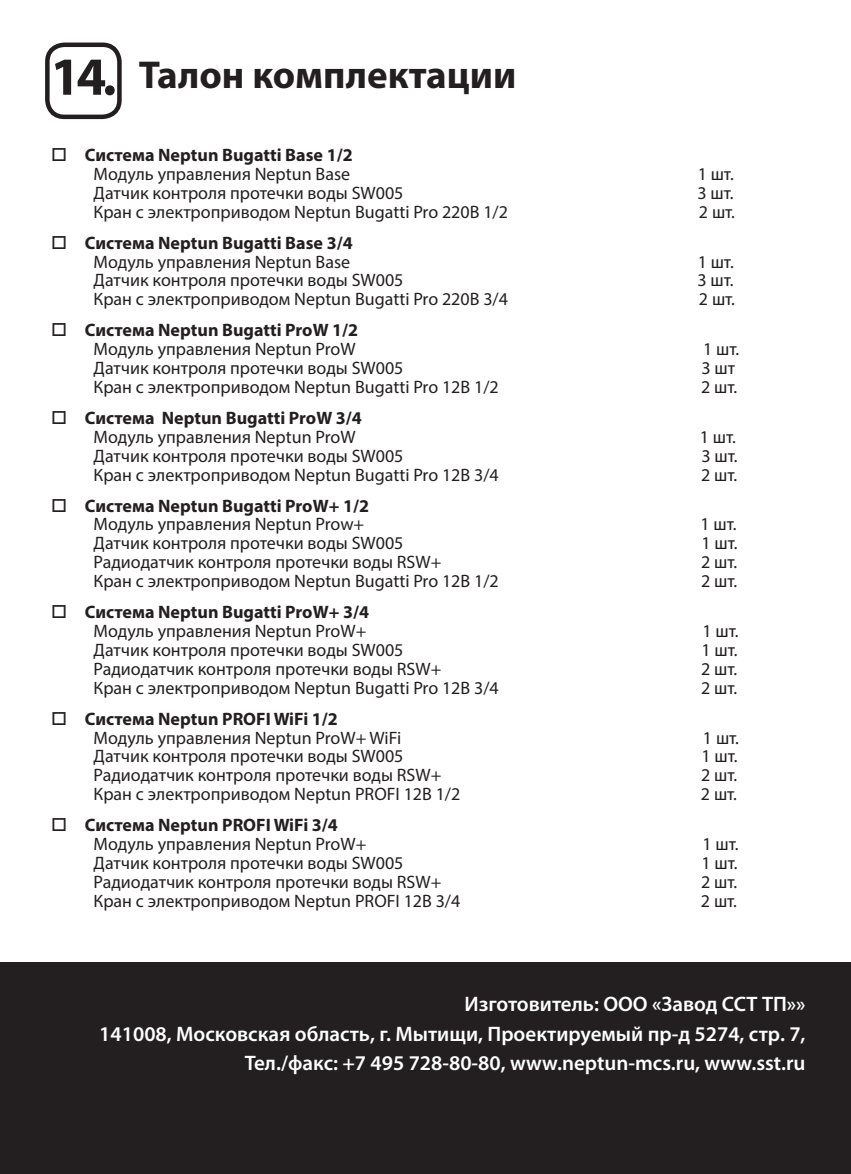
<style>
.page{position:relative;width:851px;height:1174px;background:#fff}
.page>*{position:absolute;margin:0;border:0;box-sizing:border-box;transform-origin:0 0}
.t1{font:700 39px "Myriad Pro";color:#231f20}
.t2{font:600 21px/29.4px "Myriad Pro";color:#fff;text-align:right}
.t3{font:18px/18.9px "Myriad Pro";color:#231f20}
.t4{font:700 18px/18.9px "Myriad Pro";color:#231f20;text-align:right}
.s1{font-size:54px}
.s2{font-weight:400}
.s3{font-weight:700}
</style>
<div class="page">
<div style="left:0;top:962px;width:850px;height:212px;background:#231f20"></div>
<div style="left:45px;top:43px;width:77px;height:76px;border:4px solid #231f20;border-radius:17px"></div>
<h1 class="t1" style="left:50px;top:49px;width:467px"><span class="s1">14.</span> Талон комплектации</h1>
<p class="t4" style="left:51px;top:145px;width:303px">□ Система Neptun Bugatti Base 1/2<br><span class="s2">Модуль управления Neptun Base</span></p>
<p class="t3" style="left:697px;top:164px;width:38px">1 шт.</p>
<p class="t3" style="left:94px;top:183px;width:311px">Датчик контроля протечки воды SW005</p>
<p class="t3" style="left:697px;top:183px;width:38px">3 шт.</p>
<p class="t3" style="left:94px;top:202px;width:416px">Кран с электроприводом Neptun Bugatti Pro 220В 1/2</p>
<p class="t3" style="left:698px;top:202px;width:38px">2 шт.</p>
<p class="t4" style="left:51px;top:232px;width:303px">□ Система Neptun Bugatti Base 3/4<br><span class="s2">Модуль управления Neptun Base</span></p>
<p class="t3" style="left:697px;top:252px;width:38px">1 шт.</p>
<p class="t3" style="left:94px;top:271px;width:311px">Датчик контроля протечки воды SW005</p>
<p class="t3" style="left:697px;top:271px;width:38px">3 шт.</p>
<p class="t3" style="left:94px;top:289px;width:416px">Кран с электроприводом Neptun Bugatti Pro 220В 3/4</p>
<p class="t3" style="left:698px;top:289px;width:38px">2 шт.</p>
<p class="t4" style="left:51px;top:320px;width:309px">□ Система Neptun Bugatti ProW 1/2<br><span class="s2">Модуль управления Neptun ProW</span></p>
<p class="t3" style="left:703px;top:339px;width:38px">1 шт.</p>
<p class="t3" style="left:94px;top:358px;width:311px">Датчик контроля протечки воды SW005</p>
<p class="t3" style="left:701px;top:358px;width:35px">3 шт</p>
<p class="t3" style="left:94px;top:377px;width:406px">Кран с электроприводом Neptun Bugatti Pro 12В 1/2</p>
<p class="t3" style="left:701px;top:377px;width:38px">2 шт.</p>
<p class="t4" style="left:94px;top:408px;width:270px;text-align:left;text-indent:-43px">□ Система Neptun Bugatti ProW 3/4<br><span class="s2">Модуль управления Neptun ProW</span></p>
<p class="t3" style="left:699px;top:427px;width:38px">1 шт.</p>
<p class="t3" style="left:94px;top:446px;width:311px">Датчик контроля протечки воды SW005</p>
<p class="t3" style="left:701px;top:446px;width:38px">3 шт.</p>
<p class="t3" style="left:94px;top:465px;width:406px">Кран с электроприводом Neptun Bugatti Pro 12В 3/4</p>
<p class="t3" style="left:701px;top:465px;width:38px">2 шт.</p>
<p class="t4" style="left:51px;top:495px;width:319px">□ Система Neptun Bugatti ProW+ 1/2<br><span class="s2">Модуль управления Neptun Prow+</span></p>
<p class="t3" style="left:700px;top:514px;width:38px">1 шт.</p>
<p class="t3" style="left:94px;top:533px;width:311px">Датчик контроля протечки воды SW005</p>
<p class="t3" style="left:701px;top:533px;width:38px">1 шт.</p>
<p class="t3" style="left:94px;top:552px;width:349px">Радиодатчик контроля протечки воды RSW+</p>
<p class="t3" style="left:701px;top:552px;width:38px">2 шт.</p>
<p class="t3" style="left:94px;top:571px;width:406px">Кран с электроприводом Neptun Bugatti Pro 12В 1/2</p>
<p class="t3" style="left:701px;top:571px;width:38px">2 шт.</p>
<p class="t4" style="left:51px;top:602px;width:319px">□ Система Neptun Bugatti ProW+ 3/4<br><span class="s2">Модуль управления Neptun ProW+</span></p>
<p class="t3" style="left:702px;top:621px;width:38px">1 шт.</p>
<p class="t3" style="left:94px;top:640px;width:311px">Датчик контроля протечки воды SW005</p>
<p class="t3" style="left:701px;top:640px;width:38px">1 шт.</p>
<p class="t3" style="left:94px;top:659px;width:349px">Радиодатчик контроля протечки воды RSW+</p>
<p class="t3" style="left:701px;top:659px;width:38px">2 шт.</p>
<p class="t3" style="left:94px;top:678px;width:406px">Кран с электроприводом Neptun Bugatti Pro 12В 3/4</p>
<p class="t3" style="left:701px;top:678px;width:38px">2 шт.</p>
<p class="t3" style="left:94px;top:709px;width:309px;text-indent:-43px">□ <span class="s3">Система Neptun PROFI WiFi 1/2<br></span>Модуль управления Neptun ProW+ WiFi</p>
<p class="t3" style="left:702px;top:727px;width:38px">1 шт.</p>
<p class="t3" style="left:94px;top:746px;width:311px">Датчик контроля протечки воды SW005</p>
<p class="t3" style="left:701px;top:746px;width:38px">1 шт.</p>
<p class="t3" style="left:94px;top:765px;width:349px">Радиодатчик контроля протечки воды RSW+</p>
<p class="t3" style="left:701px;top:765px;width:38px">2 шт.</p>
<p class="t3" style="left:94px;top:784px;width:368px">Кран с электроприводом Neptun PROFI 12В 1/2</p>
<p class="t3" style="left:700px;top:784px;width:38px">2 шт.</p>
<p class="t3" style="left:94px;top:815px;width:274px;text-indent:-43px">□ <span class="s3">Система Neptun PROFI WiFi 3/4<br></span>Модуль управления Neptun ProW+</p>
<p class="t3" style="left:702px;top:834px;width:38px">1 шт.</p>
<p class="t3" style="left:94px;top:853px;width:311px">Датчик контроля протечки воды SW005</p>
<p class="t3" style="left:701px;top:853px;width:38px">1 шт.</p>
<p class="t3" style="left:94px;top:872px;width:349px">Радиодатчик контроля протечки воды RSW+</p>
<p class="t3" style="left:701px;top:872px;width:38px">2 шт.</p>
<p class="t3" style="left:94px;top:891px;width:368px">Кран с электроприводом Neptun PROFI 12В 3/4</p>
<p class="t3" style="left:700px;top:891px;width:38px">2 шт.</p>
<p class="t2" style="left:99px;top:989px;width:707px">Изготовитель: ООО «Завод ССТ ТП»»<br>141008, Московская область, г. Мытищи, Проектируемый пр-д 5274, стр. 7,<br>Тел./факс: +7 495 728-80-80, www.neptun-mcs.ru, www.sst.ru</p>
</div>
